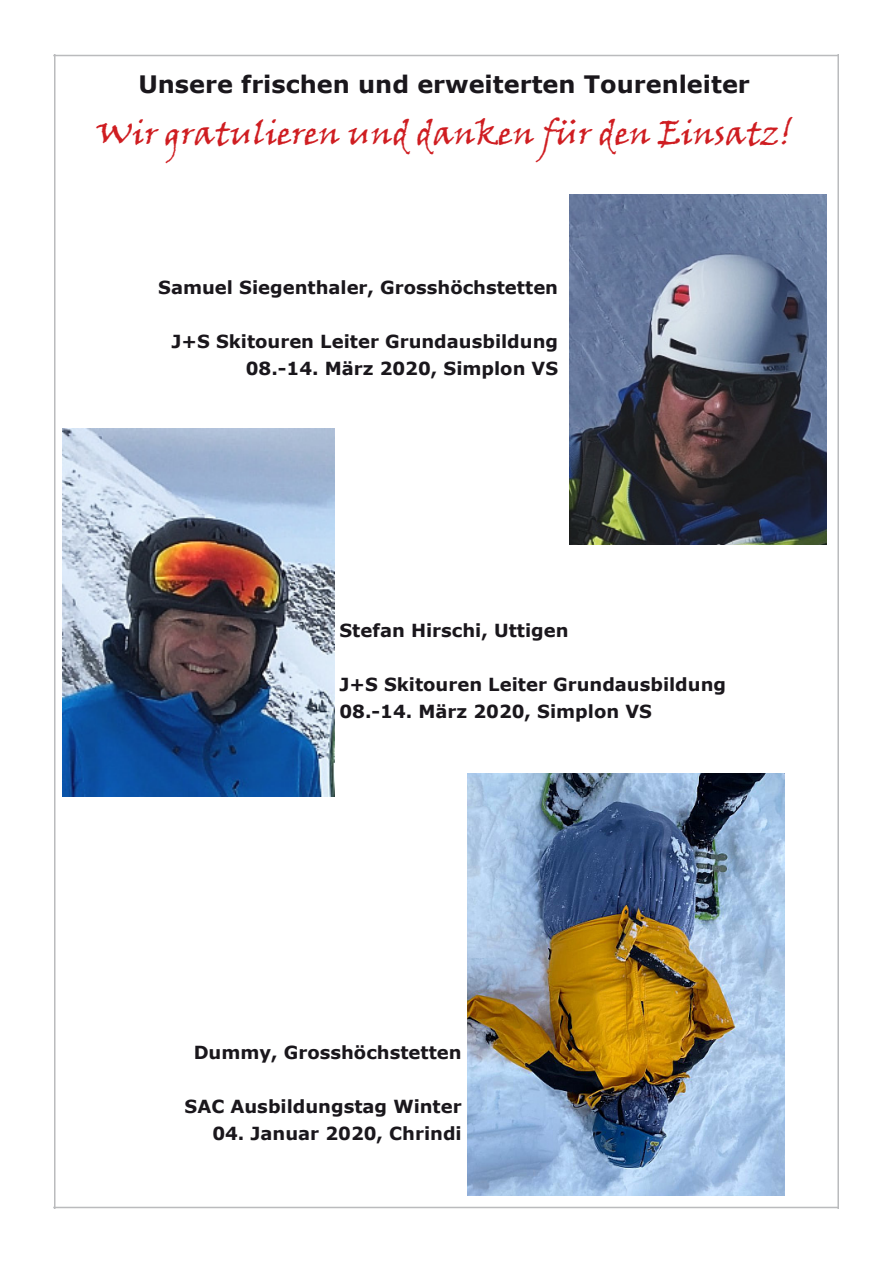
<style>
.page{position:relative;width:893px;height:1263px;background:#fff}
.page>*{position:absolute;margin:0;border:0;box-sizing:border-box;transform-origin:0 0}
.Überschrift{font:33px "Viner Hand ITC";color:#cf1d21}
.Überschrift-2{font:700 24px "Verdana";color:#1a171c}
.Textkörper{font:700 18px "Verdana";color:#1a171c}
</style>
<div class="page">
<hr style="left:54px;top:54px;width:2px;height:1155px;background:#babbbd">
<hr style="left:53px;top:55px;width:785px;height:1px;background:#babbbd">
<hr style="left:53px;top:1207px;width:785px;height:1px;background:#babbbd">
<hr style="left:837px;top:54px;width:2px;height:1155px;background:#babbbd">
<img style="left:63px;top:428px;width:271px;height:369px">
<img style="left:570px;top:194px;width:256px;height:351px">
<img style="left:468px;top:773px;width:317px;height:422px">
<p class="Überschrift-2" style="left:138px;top:68px;width:613px">Unsere frischen und erweiterten Tourenleiter</p>
<p class="Überschrift" style="left:96px;top:112px;width:698px">Wir gratulieren und danken für den Einsatz!</p>
<p class="Textkörper" style="left:158px;top:275px;width:401px">Samuel Siegenthaler, Grosshöchstetten</p>
<p class="Textkörper" style="left:171px;top:329px;width:388px">J+S Skitouren Leiter Grundausbildung</p>
<p class="Textkörper" style="left:246px;top:356px;width:314px">08.-14. März 2020, Simplon VS</p>
<p class="Textkörper" style="left:339px;top:618px;width:231px">Stefan Hirschi, Uttigen</p>
<p class="Textkörper" style="left:339px;top:672px;width:388px">J+S Skitouren Leiter Grundausbildung</p>
<p class="Textkörper" style="left:339px;top:699px;width:314px">08.-14. März 2020, Simplon VS</p>
<p class="Textkörper" style="left:194px;top:1040px;width:270px">Dummy, Grosshöchstetten</p>
<p class="Textkörper" style="left:185px;top:1094px;width:279px">SAC Ausbildungstag Winter</p>
<p class="Textkörper" style="left:212px;top:1121px;width:251px">04. Januar 2020, Chrindi</p>
</div>
